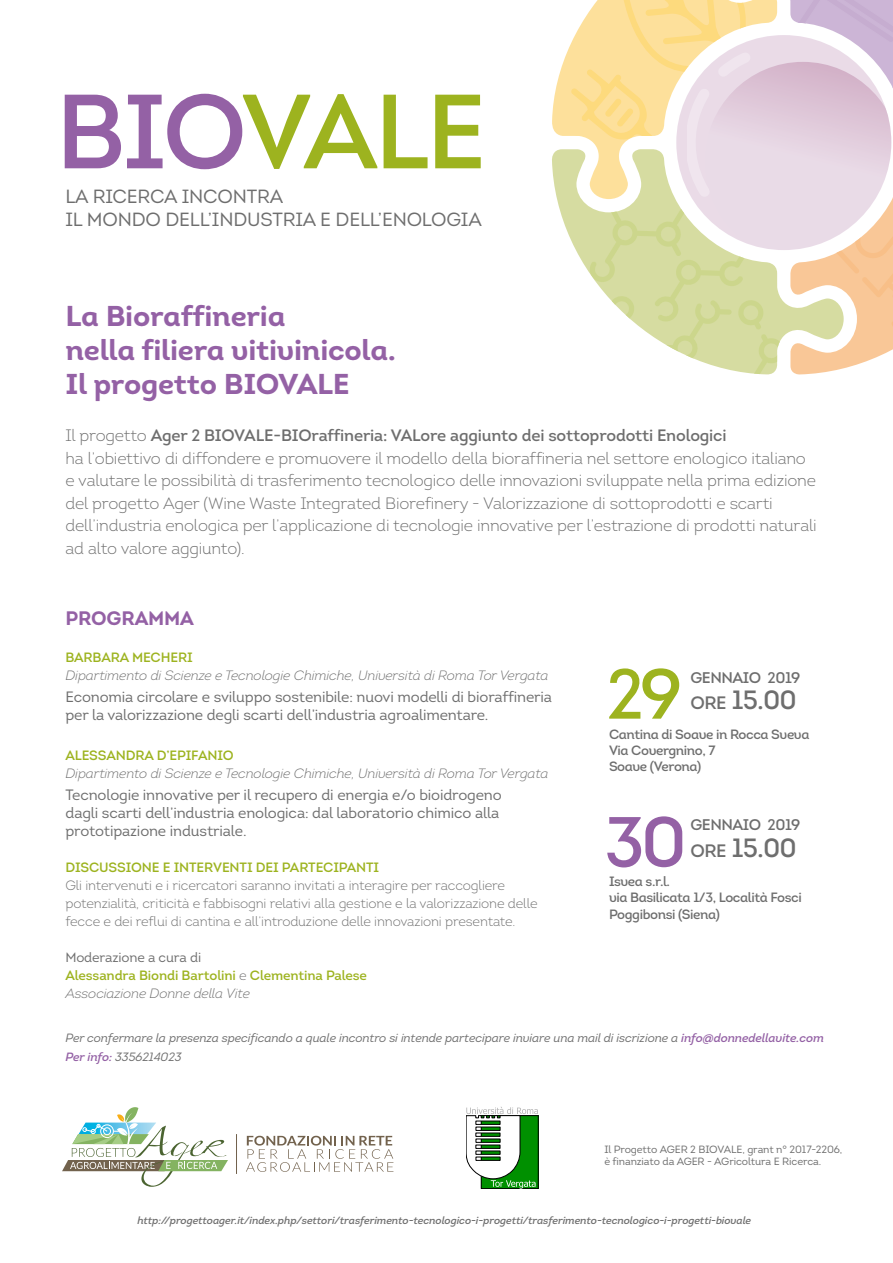
<style>
.page{position:relative;width:893px;height:1263px;background:#fff}
.page>*{position:absolute;margin:0;border:0;box-sizing:border-box;transform-origin:0 0}
.t1{font:105.15px "Intro Semi Bold Caps";letter-spacing:-.045em;color:#9461a5}
.t2{font:600 70.95px "Intro";color:#9db31f}
.t3{font:600 70.95px "Intro";color:#9461a5}
.t4{font:28.8px/34.5px "Intro Bold Alt";letter-spacing:-.01em;color:#9461a5}
.t5{font:26.4px "Intro Semi Bold Alt";letter-spacing:-.03em;color:#6e6e6e}
.t6{font:19.5px "Intro Bold Alt";letter-spacing:-.01em;color:#9461a5}
.t7{font:19.05px/23px "Intro";letter-spacing:-.01em;color:#6e6e6e}
.t8{font:300 16.5px/22.5px "Intro";letter-spacing:-.01em;color:#6e6e6e}
.t9{font:600 16.5px "Intro";letter-spacing:-.01em;color:#6e6e6e}
.t10{font:15.45px "Intro Semi Bold Alt";letter-spacing:-.03em;color:#6e6e6e}
.t11{font:15px/18px "Intro";letter-spacing:-.01em;color:#6e6e6e}
.t12{font:300 13.5px/18px "Intro";letter-spacing:-.01em;color:#6e6e6e}
.t13{font:600 13.5px/18px "Intro";letter-spacing:-.01em;color:#9db31f}
.t14{font:italic 300 13.5px "Intro";letter-spacing:-.01em;color:#6e6e6e}
.t15{font:13.5px/16.2px "Intro Semi Bold Alt";letter-spacing:-.03em;color:#6e6e6e}
.t16{font:italic 12px "Intro";letter-spacing:-.01em;color:#6e6e6e}
.t17{font:italic 600 10.5px "Intro";letter-spacing:-.01em;color:#6e6e6e}
.t18{font:10.5px/12.6px "Intro";letter-spacing:-.01em;color:#6e6e6e}
.s1{color:#9db31f}
.s2{font-family:"Intro";font-weight:600;color:#9db31f}
.s3{font-weight:300}
.s4{font-weight:400;color:#6e6e6e}
.s5{font-weight:300;color:#6e6e6e}
.s6{font-weight:300;font-style:italic;color:#6e6e6e}
.s7{font-size:18px}
.s8{font-weight:600;color:#9461a5}
</style>
<div class="page">
<svg style="left:552px;top:0;width:341px;height:375px"></svg>
<svg style="left:246px;top:1136px;width:147px;height:36px"></svg>
<svg style="left:236px;top:1134px;width:1px;height:40px"></svg>
<svg style="left:62px;top:1107px;width:166px;height:80px"></svg>
<svg style="left:466px;top:1107px;width:72px;height:81px"></svg>
<p class="t1" style="left:56px;top:66px;width:433px">BIO<span class="s1">VA</span><span class="s2">LE</span></p>
<p class="t7" style="left:66px;top:185px;width:418px">LA RICERCA INCONTRA<br>IL MONDO DELL’INDUSTRIA E DELL’ENOLOGIA</p>
<p class="t4" style="left:65px;top:298px;width:222px">La Bioraffineria</p>
<p class="t4" style="left:65px;top:332px;width:332px">nella filiera vitivinicola.<br>Il progetto BIOVALE</p>
<p class="t9" style="left:65px;top:425px;width:663px"><span class="s3">Il progetto</span> Ager 2 BIOVALE-BIOraffineria: VALore aggiunto dei sottoprodotti Enologici</p>
<p class="t8" style="left:65px;top:447px;width:753px">ha l’obiettivo di diffondere e promuovere il modello della bioraffineria nel settore enologico italiano e valutare le possibilità di trasferimento tecnologico delle innovazioni sviluppate nella prima edizione del progetto Ager (Wine Waste Integrated Biorefinery - Valorizzazione di sottoprodotti e scarti dell’industria enologica per l’applicazione di tecnologie innovative per l’estrazione di prodotti naturali ad alto valore aggiunto).</p>
<p class="t6" style="left:65px;top:606px;width:130px">PROGRAMMA</p>
<p class="t13" style="left:65px;top:648px;width:129px">BARBARA MECHERI</p>
<p class="t14" style="left:65px;top:666px;width:485px">Dipartimento di Scienze e Tecnologie Chimiche, Università di Roma Tor Vergata</p>
<p class="t11" style="left:65px;top:687px;width:488px">Economia circolare e sviluppo sostenibile: nuovi modelli di bioraffineria per la valorizzazione degli scarti dell’industria agroalimentare.</p>
<p class="t13" style="left:65px;top:746px;width:170px">ALESSANDRA D’EPIFANIO</p>
<p class="t14" style="left:65px;top:765px;width:485px">Dipartimento di Scienze e Tecnologie Chimiche, Università di Roma Tor Vergata</p>
<p class="t11" style="left:65px;top:786px;width:438px">Tecnologie innovative per il recupero di energia e/o bioidrogeno dagli scarti dell’industria enologica: dal laboratorio chimico alla prototipazione industriale.</p>
<p class="t13" style="left:65px;top:859px;width:315px">DISCUSSIONE E INTERVENTI DEI PARTECIPANTI</p>
<p class="t12" style="left:65px;top:877px;width:474px">Gli intervenuti e i ricercatori saranno invitati a interagire per raccogliere potenzialità, criticità e fabbisogni relativi alla gestione e la valorizzazione delle fecce e dei reflui di cantina e all’introduzione delle innovazioni presentate.</p>
<p class="t13" style="left:65px;top:949px;width:303px"><span class="s4">Moderazione a cura di<br></span>Alessandra Biondi Bartolini <span class="s5">e</span> Clementina Palese<br><span class="s6">Associazione Donne della Vite</span></p>
<p class="t2" style="left:606px;top:649px;width:77px">29</p>
<p class="t10" style="left:690px;top:668px;width:111px">GENNAIO 2019</p>
<p class="t5" style="left:690px;top:683px;width:108px"><span class="s7">ORE</span> 15.00</p>
<p class="t15" style="left:609px;top:726px;width:202px">Cantina di Soave in Rocca Sveva<br>Via Covergnino, 7</p>
<p class="t15" style="left:609px;top:758px;width:94px">Soave (Verona)</p>
<p class="t3" style="left:604px;top:797px;width:85px">30</p>
<p class="t10" style="left:690px;top:815px;width:111px">GENNAIO 2019</p>
<p class="t5" style="left:690px;top:831px;width:108px"><span class="s7">ORE</span> 15.00</p>
<p class="t15" style="left:609px;top:873px;width:194px">Isvea s.r.l.<br>via Basilicata 1/3, Località Fosci<br>Poggibonsi (Siena)</p>
<p class="t16" style="left:65px;top:1031px;width:760px">Per confermare la presenza specificando a quale incontro si intende partecipare inviare una mail di iscrizione a <span class="s8">info@donnedellavite.com</span></p>
<p class="t16" style="left:65px;top:1049px;width:118px"><span class="s8">Per info:</span> 3356214023</p>
<p class="t18" style="left:604px;top:1143px;width:239px">Il Progetto AGER 2 BIOVALE, grant n° 2017-2206, è finanziato da AGER - AGricoltura E Ricerca.</p>
<p class="t17" style="left:137px;top:1213px;width:615px">http://progettoager.it/index.php/settori/trasferimento-tecnologico-i-progetti/trasferimento-tecnologico-i-progetti-biovale</p>
</div>
